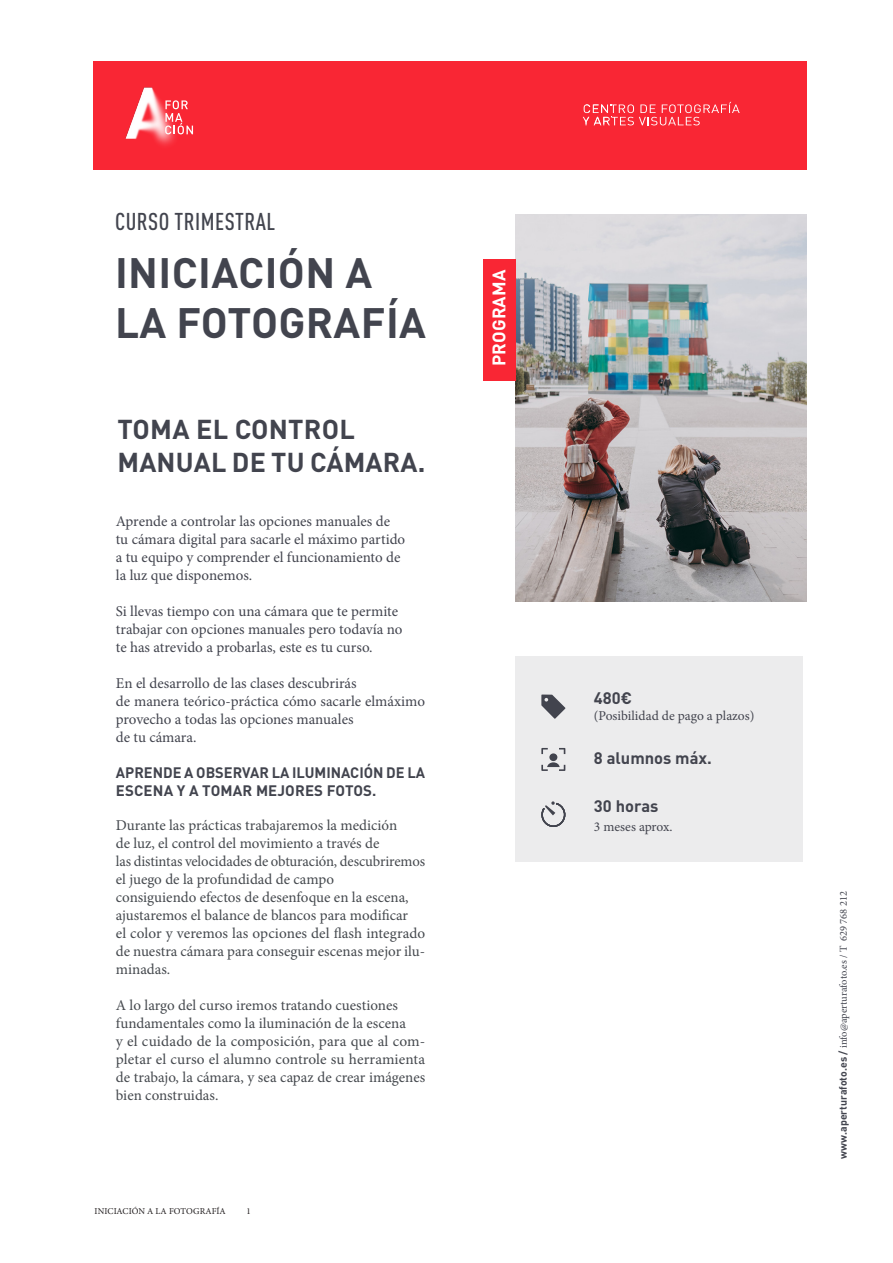
<style>
.page{position:relative;width:893px;height:1263px;background:#fff}
.page>*{position:absolute;margin:0;border:0;box-sizing:border-box;transform-origin:0 0}
.t1{font:700 42px "DIN Pro";letter-spacing:.01em;color:#42444e}
.t2{font:700 27px "DIN Pro";letter-spacing:.005em;color:#42444e}
.t3{font:500 condensed 24px "DIN Pro";letter-spacing:.02em;color:#42444e}
.t4{font:700 18px "DIN Pro";letter-spacing:.01em;color:#fff}
.t5{font:700 16.5px "DIN Pro";color:#42444e}
.t6{font:15px/18px "Minion Pro";color:#45494e;text-align:justify}
.t7{font:15px/18px "Minion Pro";color:#42444e}
.t8{font:700 15px "DIN Pro";color:#42444e}
.t9{font:13.5px "Minion Pro";color:#42444e}
.t10{font:10.5px "Minion Pro";color:#42444e}
.t11{font:9px "Minion Pro";letter-spacing:.01em;color:#231f20}
.s1{font-family:"DIN Pro";font-weight:700}
</style>
<div class="page">
<div style="left:516px;top:656px;width:287px;height:206px;background:#ececed"></div>
<img style="left:516px;top:215px;width:291px;height:387px">
<div style="left:483px;top:259px;width:33px;height:122px;background:#f92634"></div>
<svg style="left:559px;top:748px;width:6px;height:6px"></svg>
<svg style="left:541px;top:748px;width:7px;height:6px"></svg>
<div style="left:549px;top:753px;width:8px;height:8px;background:#42444e;border-radius:50%"></div>
<svg style="left:541px;top:762px;width:24px;height:9px"></svg>
<svg style="left:541px;top:801px;width:24px;height:26px"></svg>
<svg style="left:541px;top:694px;width:24px;height:25px"></svg>
<div style="left:93px;top:61px;width:714px;height:108px;background:#f92634"></div>
<svg style="left:188px;top:125px;width:5px;height:9px"></svg>
<img style="left:125px;top:87px;width:63px;height:59px">
<svg style="left:583px;top:102px;width:157px;height:23px"></svg>
<p class="t3" style="left:115px;top:203px;width:162px">CURSO TRIMESTRAL</p>
<p class="t1" style="left:115px;top:244px;width:259px">INICIACIÓN A</p>
<p class="t1" style="left:115px;top:295px;width:313px">LA FOTOGRAFÍA</p>
<p class="t2" style="left:117px;top:411px;width:239px">TOMA EL CONTROL</p>
<p class="t2" style="left:117px;top:444px;width:309px">MANUAL DE TU CÁMARA.</p>
<p class="t7" style="left:116px;top:512px;width:276px">Aprende a controlar las opciones manuales de</p>
<p class="t7" style="left:116px;top:530px;width:291px">tu cámara digital para sacarle el máximo partido</p>
<p class="t7" style="left:116px;top:548px;width:286px">a tu equipo y comprender el funcionamiento de</p>
<p class="t7" style="left:116px;top:566px;width:138px">la luz que disponemos.</p>
<p class="t7" style="left:116px;top:602px;width:284px">Si llevas tiempo con una cámara que te permite</p>
<p class="t7" style="left:116px;top:620px;width:288px">trabajar con opciones manuales pero todavía no</p>
<p class="t7" style="left:116px;top:638px;width:258px">te has atrevido a probarlas, este es tu curso.</p>
<p class="t7" style="left:116px;top:674px;width:242px">En el desarrollo de las clases descubrirás</p>
<p class="t7" style="left:116px;top:692px;width:311px">de manera teórico-práctica cómo sacarle elmáximo provecho a todas las opciones manuales</p>
<p class="t7" style="left:116px;top:728px;width:82px">de tu cámara.</p>
<p class="t8" style="left:116px;top:762px;width:311px">APRENDE A OBSERVAR LA ILUMINACIÓN DE LA</p>
<p class="t8" style="left:116px;top:780px;width:262px">ESCENA Y A TOMAR MEJORES FOTOS.</p>
<p class="t6" style="left:116px;top:816px;width:283px">Durante las prácticas trabajaremos la medición</p>
<p class="t6" style="left:116px;top:834px;width:265px">de luz, el control del movimiento a través de</p>
<p class="t6" style="left:116px;top:852px;width:311px">las distintas velocidades de obturación, descubriremos el juego de la profundidad de campo</p>
<p class="t6" style="left:116px;top:888px;width:294px">consiguiendo efectos de desenfoque en la escena,</p>
<p class="t6" style="left:116px;top:906px;width:294px">ajustaremos el balance de blancos para modificar</p>
<p class="t6" style="left:116px;top:924px;width:311px">el color y veremos las opciones del flash integrado de nuestra cámara para conseguir escenas mejor ilu&shy;minadas.</p>
<p class="t6" style="left:116px;top:996px;width:283px">A lo largo del curso iremos tratando cuestiones</p>
<p class="t6" style="left:116px;top:1014px;width:292px">fundamentales como la iluminación de la escena</p>
<p class="t6" style="left:116px;top:1032px;width:311px">y el cuidado de la composición, para que al com&shy;pletar el curso el alumno controle su herramienta de trabajo, la cámara, y sea capaz de crear imágenes bien construidas.</p>
<p class="t11" style="left:95px;top:1205px;width:132px">INICIACIÓN A LA FOTOGRAFÍA</p>
<p class="t11" style="left:247px;top:1205px;width:6px">1</p>
<p class="t4" style="left:487px;top:366px;width:98px;rotate:-90deg">PROGRAMA</p>
<p class="t5" style="left:594px;top:687px;width:40px">480€</p>
<p class="t9" style="left:594px;top:707px;width:162px">(Posibilidad de pago a plazos)</p>
<p class="t5" style="left:594px;top:746px;width:120px">8 alumnos máx.</p>
<p class="t5" style="left:594px;top:794px;width:66px">30 horas</p>
<p class="t9" style="left:594px;top:818px;width:80px">3 meses aprox.</p>
<p class="t10" style="left:836px;top:1159px;width:269px;rotate:-90deg"><span class="s1">www.aperturafoto.es /</span> info@aperturafoto.es / T 629 768 212</p>
</div>
